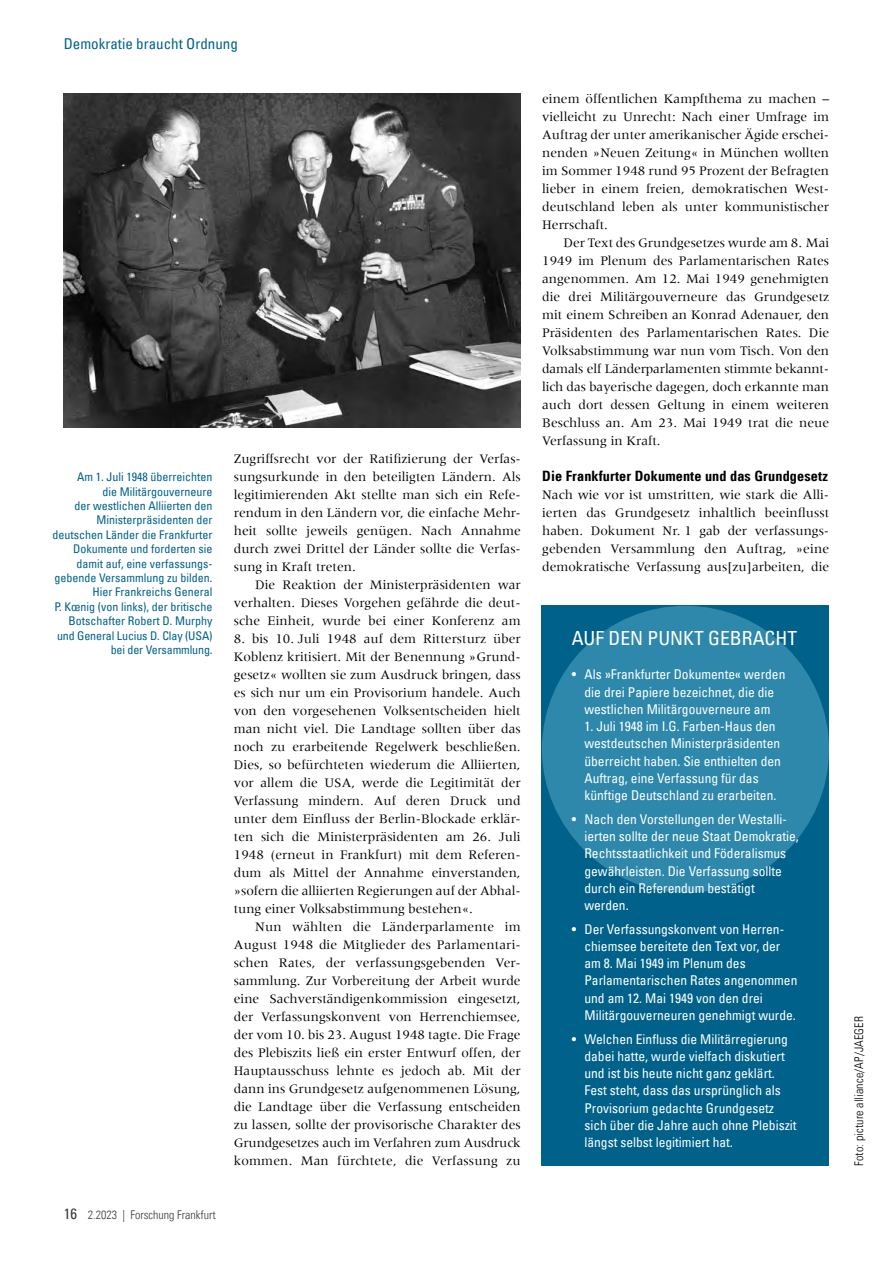
<style>
.page{position:relative;width:893px;height:1263px;background:#fff}
.page>*{position:absolute;margin:0;border:0;box-sizing:border-box;transform-origin:0 0}
.t1{font:condensed 19.5px "Univers Com 57";color:#fff}
.t2{font:condensed 15px "Univers Com 57";color:#00628a}
.t3{font:14.25px "Univers Com 67 Bold Cond";letter-spacing:.01em;color:#000}
.t4{font:13.5px/18px "Meridien";color:#000;text-align:justify}
.t5{font:condensed 13.5px/17.2px "Univers Com 57";color:#fff}
.t6{font:condensed 12px/14.4px "Univers Com 57";color:#00628a;text-align:right}
.t7{font:12px "Univers Com 47 Light Cond";letter-spacing:.01em;color:#000}
.t8{font:12px "Univers Com 47 Light Cond";color:#3c3c3b}
.s1{font-family:"Univers Com 57";font-stretch:condensed;font-size:15px}
</style>
<div class="page">
<div style="left:542px;top:605px;width:287px;height:561px;background:#00628a"></div>
<div style="left:542px;top:606px;width:287px;height:287px;background:#2e88ab;border-radius:50%"></div>
<img style="left:64px;top:94px;width:457px;height:333px">
<p class="t2" style="left:64px;top:34px;width:176px">Demokratie braucht Ordnung</p>
<p class="t6" style="left:53px;top:469px;width:161px">Am 1. Juli 1948 überreichten<br>die Militärgouverneure<br>der westlichen Alliierten den<br>Ministerpräsidenten der deutschen Länder die Frankfurter<br>Dokumente und forderten sie damit auf, eine verfassungs&shy;gebende Versammlung zu bilden.<br>Hier Frankreichs General<br>P. Kœnig (von links), der britische<br>Botschafter Robert D. Murphy und General Lucius D. Clay (USA) bei der Versammlung.</p>
<p class="t8" style="left:64px;top:1208px;width:153px"><span class="s1">16</span> 2.2023 | Forschung Frankfurt</p>
<p class="t4" style="left:234px;top:450px;width:289px">Zugriffsrecht vor der Ratifizierung der Verfas&shy;sungsurkunde in den beteiligten Ländern. Als legitimierenden Akt stellte man sich ein Refe&shy;rendum in den Ländern vor, die einfache Mehr&shy;heit sollte jeweils genügen. Nach Annahme durch zwei Drittel der Länder sollte die Verfas&shy;sung in Kraft treten.</p>
<p class="t4" style="left:234px;top:576px;width:288px;text-indent:21px">Die Reaktion der Ministerpräsidenten war verhalten. Dieses Vorgehen gefährde die deut&shy;sche Einheit, wurde bei einer Konferenz am</p>
<p class="t4" style="left:234px;top:630px;width:288px">8. bis 10. Juli 1948 auf dem Rittersturz über Koblenz kritisiert. Mit der Benennung »Grund&shy;gesetz« wollten sie zum Ausdruck bringen, dass es sich nur um ein Provisorium handele. Auch von den vorgesehenen Volksentscheiden hielt man nicht viel. Die Landtage sollten über das noch zu erarbeitende Regelwerk beschließen.<br>Dies, so befürchteten wiederum die Alliierten, vor allem die USA, werde die Legitimität der Verfassung mindern. Auf deren Druck und unter dem Einfluss der Berlin- Blockade erklär&shy;ten sich die Ministerpräsidenten am 26. Juli 1948 (erneut in Frankfurt) mit dem Referen&shy;dum als Mittel der Annahme einverstanden, »sofern die alliierten Regierungen auf der Abhal&shy;tung einer Volksabstimmung bestehen«.</p>
<p class="t4" style="left:234px;top:918px;width:288px;text-indent:21px">Nun wählten die Länderparlamente im August 1948 die Mitglieder des Parlamentari&shy;schen Rates, der verfassungsgebenden Ver&shy;sammlung. Zur Vorbereitung der Arbeit wurde eine Sachverständigenkommission eingesetzt, der Verfassungskonvent von Herrenchiemsee, der vom 10. bis 23. August 1948 tagte. Die Frage des Plebiszits ließ ein erster Entwurf offen, der Hauptausschuss lehnte es jedoch ab. Mit der dann ins Grundgesetz aufgenommenen Lösung, die Landtage über die Verfassung entscheiden zu lassen, sollte der provisorische Charakter des Grundgesetzes auch im Verfahren zum Ausdruck kommen. Man fürchtete, die Verfassung zu</p>
<p class="t4" style="left:542px;top:89px;width:289px">einem öffentlichen Kampfthema zu machen – vielleicht zu Unrecht: Nach einer Umfrage im Auftrag der unter amerikanischer Ägide erschei&shy;nenden »Neuen Zeitung« in München wollten im Sommer 1948 rund 95 Prozent der Befragten lieber in einem freien, demokratischen West&shy;deutschland leben als unter kommunistischer Herrschaft.</p>
<p class="t4" style="left:542px;top:233px;width:289px;text-indent:21px">Der Text des Grundgesetzes wurde am 8. Mai 1949 im Plenum des Parlamentarischen Rates angenommen. Am 12. Mai 1949 genehmigten die drei Militärgouverneure das Grundgesetz mit einem Schreiben an Konrad Adenauer, den Präsidenten des Parlamentarischen Rates. Die Volksabstimmung war nun vom Tisch. Von den damals elf Länderparlamenten stimmte bekannt&shy;lich das bayerische dagegen, doch erkannte man auch dort dessen Geltung in einem weiteren Beschluss an. Am 23. Mai 1949 trat die neue Verfassung in Kraft.</p>
<p class="t3" style="left:542px;top:467px;width:287px">Die Frankfurter Dokumente und das Grundgesetz</p>
<p class="t4" style="left:542px;top:486px;width:289px">Nach wie vor ist umstritten, wie stark die Alli&shy;ierten das Grundgesetz inhaltlich beeinflusst haben. Dokument Nr. 1 gab der verfassungs&shy;gebenden Versammlung den Auftrag, »eine demokratische Verfassung aus[zu]arbeiten, die</p>
<h1 class="t1" style="left:572px;top:626px;width:227px">AUF DEN PUNKT GEBRACHT</h1>
<p class="t5" style="left:572px;top:666px;width:215px;text-align:center">• Als »Frankfurter Dokumente« werden die drei Papiere bezeichnet, die die westlichen Militärgouverneure am</p>
<p class="t5" style="left:584px;top:717px;width:198px">1. Juli 1948 im I.G. Farben-Haus den westdeutschen Ministerpräsidenten überreicht haben. Sie enthielten den Auftrag, eine Verfassung für das künftige Deutschland zu erarbeiten.</p>
<p class="t5" style="left:584px;top:810px;width:216px;text-indent:-13px">• Nach den Vorstellungen der Westalli&shy;ierten sollte der neue Staat Demokratie, Rechtsstaatlichkeit und Föderalismus gewährleisten. Die Verfassung sollte durch ein Referendum bestätigt werden.</p>
<p class="t5" style="left:584px;top:920px;width:214px;text-indent:-13px">• Der Verfassungskonvent von Herren&shy;chiemsee bereitete den Text vor, der am 8. Mai 1949 im Plenum des Parlamentarischen Rates angenommen und am 12. Mai 1949 von den drei Militärgouverneuren genehmigt wurde.</p>
<p class="t5" style="left:584px;top:1030px;width:214px;text-indent:-13px">• Welchen Einfluss die Militärregierung dabei hatte, wurde vielfach diskutiert und ist bis heute nicht ganz geklärt.<br>Fest steht, dass das ursprünglich als Provisorium gedachte Grundgesetz sich über die Jahre auch ohne Plebiszit längst selbst legitimiert hat.</p>
<p class="t7" style="left:852px;top:1166px;width:151px;rotate:-90deg">Foto: picture alliance/AP/JAEGER</p>
</div>
